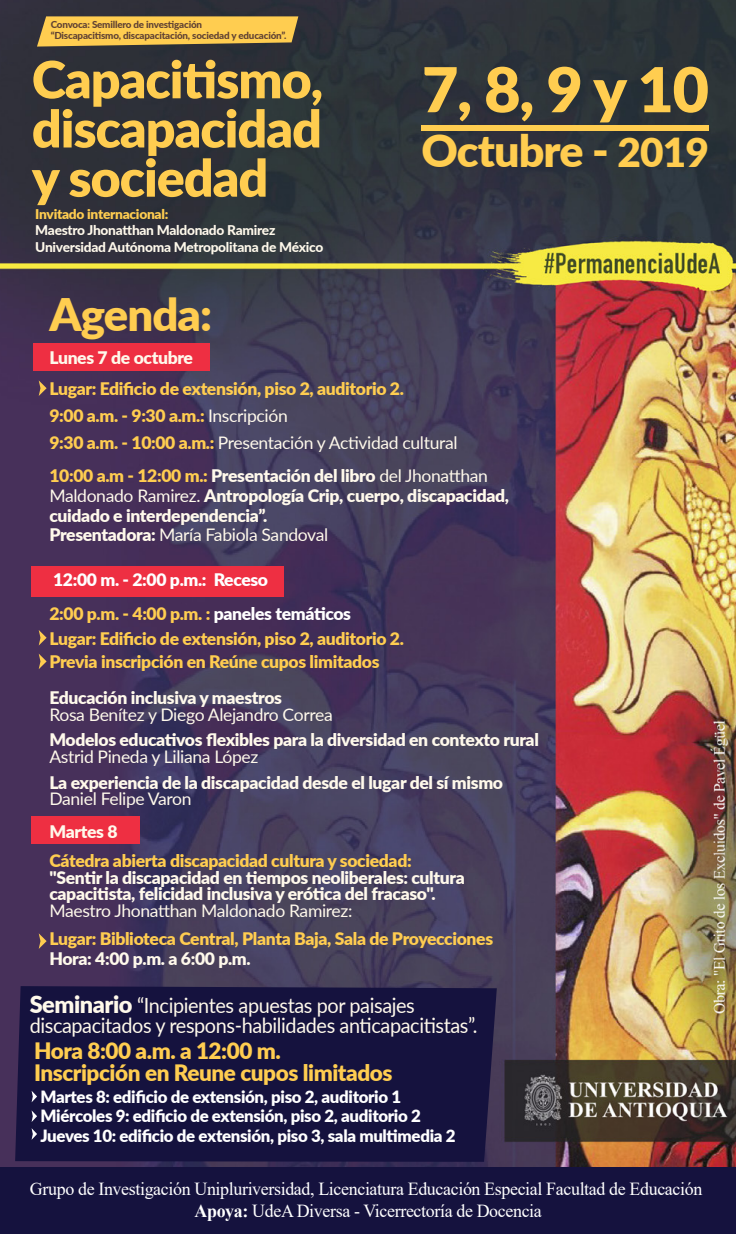
<style>
.page{position:relative;width:736px;height:1234px;background:#fff}
.page>*{position:absolute;margin:0;border:0;box-sizing:border-box;transform-origin:0 0}
.t1{font:900 61.95px "Lato";color:#ffcd50}
.t2{font:900 51.3px/49.2px "Lato";letter-spacing:-.02em;color:#ffcd50;text-align:justify}
.t3{font:900 44.85px "Lato";letter-spacing:-.02em;color:#ffcd50}
.t4{font:900 44.25px "Lato";letter-spacing:-.02em;color:#ffcd50}
.t5{font:900 22.65px/21.6px "Lato";letter-spacing:-.02em;color:#ffcd50}
.t6{font:21px/20.1px "Lato";letter-spacing:-.02em;color:#fff9eb;scale:.95 1}
.t7{font:18.3px/21.8px "Times New Roman";letter-spacing:-.02em;color:#fff;text-align:center}
.t8{font:900 17.25px/16.6px "Lato";letter-spacing:-.02em;color:#fff9eb}
.t9{font:900 17.25px/30.2px "Lato";letter-spacing:-.02em;color:#ffcd50}
.t10{font:17.25px/27.2px "Lato";letter-spacing:-.02em;color:#fff9eb}
.t11{font:900 17.25px/33.2px "Lato";letter-spacing:-.02em;color:#fff}
.t12{font:900 16.95px/19.5px "Lato";letter-spacing:-.02em;color:#fff}
.t13{font:800 13.35px/16.4px "Lato";letter-spacing:-.02em;color:#fff9eb}
.t14{font:800 9.6px/11.4px "Lato";letter-spacing:-.02em;color:#5f4133}
.s1{font-weight:900;color:#ffcd50}
.s2{font-size:40.05px}
.s3{color:#fff9eb}
.s4{color:#ffcd50}
.s5{font-weight:400}
.s6{font-weight:900}
.s7{font-weight:900;font-size:23.55px}
.s8{font-weight:700}
</style>
<div class="page">
<img style="left:0;top:0;width:735px;height:1167px">
<div style="left:33px;top:343px;width:177px;height:27px;background:#ee2f42"></div>
<div style="left:31px;top:815px;width:109px;height:28px;background:#ee2f42"></div>
<div style="left:31px;top:566px;width:253px;height:30px;background:#ee2f42"></div>
<div style="left:0;top:1167px;width:735px;height:66px;background:#15123e"></div>
<svg style="left:37px;top:16px;width:261px;height:31px;background:#e5b94c"></svg>
<div style="left:421px;top:125px;width:287px;height:5px;background:#ffcd50"></div>
<svg style="left:39px;top:933px;width:8px;height:15px"></svg>
<svg style="left:39px;top:629px;width:8px;height:16px"></svg>
<svg style="left:39px;top:653px;width:8px;height:16px"></svg>
<svg style="left:39px;top:380px;width:8px;height:16px"></svg>
<div style="left:15px;top:985px;width:482px;height:176px;background:#15123e"></div>
<svg style="left:32px;top:1090px;width:5px;height:12px"></svg>
<svg style="left:32px;top:1110px;width:5px;height:11px"></svg>
<svg style="left:32px;top:1127px;width:5px;height:12px"></svg>
<p class="t14" style="left:51px;top:18px;width:237px">Convoca: Semillero de investigación<br>“Discapacitismo, discapacitación, sociedad y educación”.</p>
<p class="t2" style="left:32px;top:53px;width:293px">Capacitismo, discapacidad y sociedad</p>
<p class="t13" style="left:35px;top:205px;width:289px"><span class="s1">Invitado internacional:<br></span>Maestro Jhonatthan Maldonado Ramirez<br>Universidad Autónoma Metropolitana de México</p>
<p class="t1" style="left:422px;top:43px;width:288px">7, 8, 9 y 10</p>
<p class="t4" style="left:421px;top:117px;width:289px">Octubre - <span class="s2">2019</span></p>
<p class="t3" style="left:49px;top:281px;width:164px">Agenda:</p>
<p class="t9" style="left:49px;top:342px;width:356px"><span class="s3">Lunes 7 de octubre<br></span>Lugar: Edificio de extensión, piso 2, auditorio 2.</p>
<p class="t10" style="left:49px;top:401px;width:409px"><span class="s1">9:00 a.m. - 9:30 a.m.:</span> Inscripción<br><span class="s1">9:30 a.m. - 10:00 a.m.:</span> Presentación y Actividad cultural</p>
<p class="t8" style="left:49px;top:465px;width:461px;line-height:19.6px"><span class="s4">10:00 a.m - 12:00 m.:</span> Presentación del libro <span class="s5">del Jhonatthan Maldonado Ramirez.</span> Antropología Crip, cuerpo, discapacidad, cuidado e interdependencia”.<br>Presentadora: <span class="s5">María Fabiola Sandoval</span></p>
<p class="t11" style="left:49px;top:562px;width:303px">12:00 m. - 2:00 p.m.: Receso<br><span class="s4">2:00 p.m. - 4:00 p.m. :</span> paneles temáticos</p>
<p class="t9" style="left:49px;top:626px;width:356px;line-height:22.6px">Lugar: Edificio de extensión, piso 2, auditorio 2.<br>Previa inscripción en Reúne cupos limitados</p>
<p class="t10" style="left:49px;top:688px;width:285px;line-height:16.6px"><span class="s6">Educación inclusiva y maestros<br></span>Rosa Benítez y Diego Alejandro Correa</p>
<p class="t8" style="left:49px;top:730px;width:491px">Modelos educativos flexibles para la diversidad en contexto rural<br><span class="s5">Astrid Pineda y Liliana López</span></p>
<p class="t8" style="left:49px;top:773px;width:455px">La experiencia de la discapacidad desde el lugar del sí mismo<br><span class="s5">Daniel Felipe Varon</span></p>
<p class="t9" style="left:49px;top:816px;width:364px;line-height:28.7px"><span class="s3">Martes 8<br></span>Cátedra abierta discapacidad cultura y sociedad:</p>
<p class="t8" style="left:49px;top:868px;width:417px">"Sentir la discapacidad en tiempos neoliberales: cultura capacitista, felicidad inclusiva y erótica del fracaso".<br><span class="s5">Maestro Jhonatthan Maldonado Ramirez:</span></p>
<p class="t9" style="left:49px;top:928px;width:445px;line-height:19.6px">Lugar: Biblioteca Central, Planta Baja, Sala de Proyecciones<br><span class="s3">Hora: 4:00 p.m. a 6:00 p.m.</span></p>
<p class="t6" style="left:30px;top:994px;width:473px"><span class="s7">Seminario</span> “Incipientes apuestas por paisajes discapacitados y respons-habilidades anticapacitistas”.</p>
<p class="t5" style="left:34px;top:1038px;width:360px">Hora 8:00 a.m. a 12:00 m.<br>Inscripción en Reune cupos limitados</p>
<p class="t12" style="left:40px;top:1086px;width:416px">Martes 8: edificio de extensión, piso 2, auditorio 1<br>Miércoles 9: edificio de extensión, piso 2, auditorio 2<br>Jueves 10: edificio de extensión, piso 3, sala multimedia 2</p>
<p class="t7" style="left:30px;top:1177px;width:674px">Grupo de Investigación Unipluriversidad, Licenciatura Educación Especial Facultad de Educación<br><span class="s8">Apoya:</span> UdeA Diversa - Vicerrectoría de Docencia</p>
</div>
